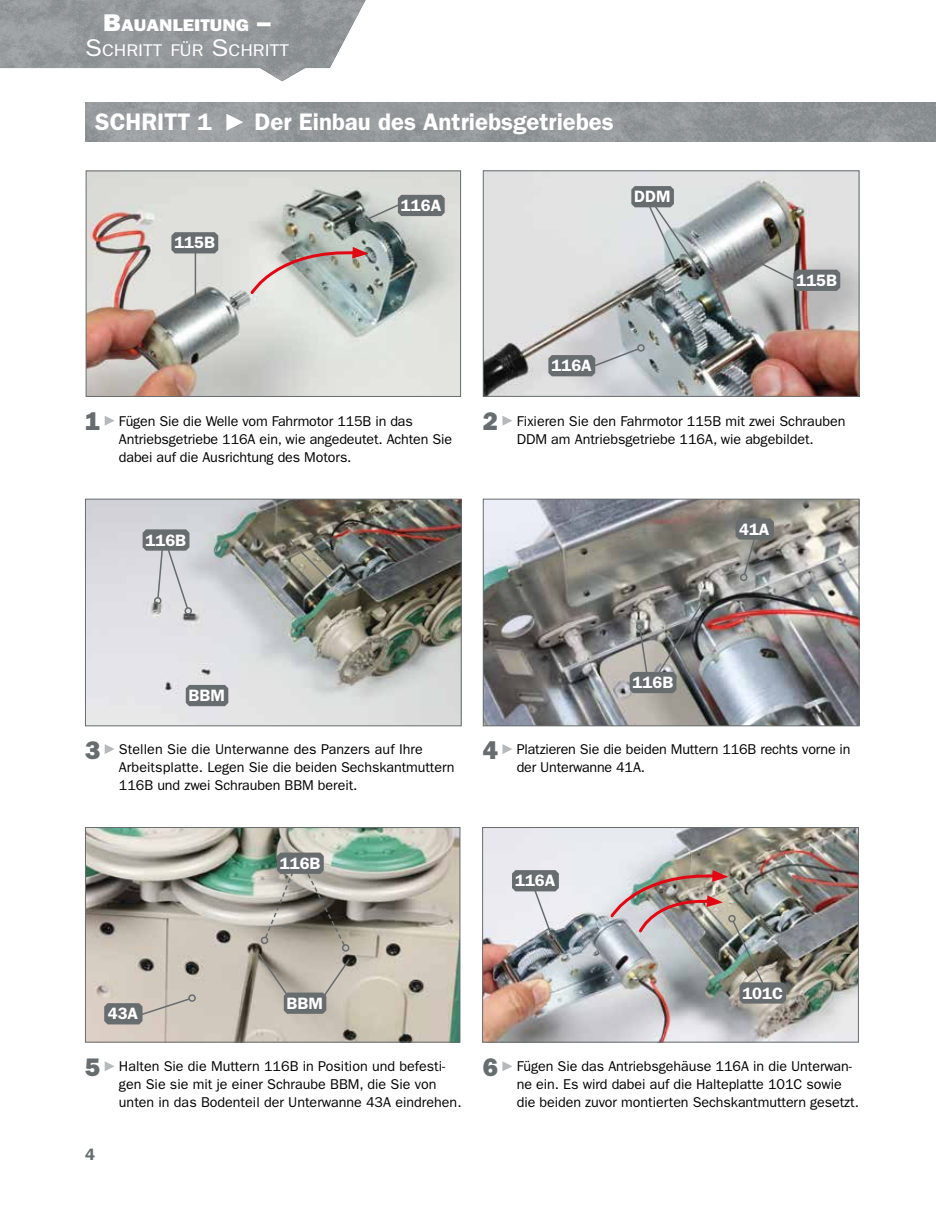
<style>
.page{position:relative;width:936px;height:1212px;background:#fff}
.page>*{position:absolute;margin:0;border:0;box-sizing:border-box;transform-origin:0 0}
.t1{font:600 24px "ITC Franklin Gothic Std";color:#fff}
.t2{font:16.95px "ITC Franklin Gothic Std";color:#fff;scale:1.12 1}
.t3{font:16.95px "ITC Franklin Gothic Std Hvy";color:#fff;scale:1.12 1}
.t4{font:600 16.5px "ITC Franklin Gothic Std";color:#fff}
.t5{font:600 16.5px "ITC Franklin Gothic Std";color:#676c6e}
.t6{font:14.25px/18px "ITC Franklin Gothic Std";letter-spacing:-.005em;color:#000}
.s1{font-size:24.3px}
.s2{font-family:"ITC Franklin Gothic Std Hvy";font-size:25.5px;color:#676c6e}
</style>
<div class="page">
<img style="left:0;top:0;width:366px;height:81px">
<img style="left:85px;top:103px;width:850px;height:39px">
<svg style="left:226px;top:114px;width:17px;height:17px"></svg>
<img style="left:87px;top:829px;width:371px;height:211px">
<div style="left:85px;top:827px;width:375px;height:215px;border:1px solid #676c6e"></div>
<img style="left:484px;top:829px;width:372px;height:211px">
<div style="left:482px;top:827px;width:376px;height:215px;border:1px solid #676c6e"></div>
<svg style="left:105px;top:1061px;width:10px;height:10px"></svg>
<svg style="left:502px;top:1061px;width:10px;height:10px"></svg>
<img style="left:88px;top:173px;width:371px;height:222px">
<div style="left:86px;top:171px;width:375px;height:226px;border:1px solid #676c6e"></div>
<img style="left:485px;top:172px;width:372px;height:223px">
<div style="left:483px;top:170px;width:376px;height:227px;border:1px solid #676c6e"></div>
<svg style="left:105px;top:416px;width:10px;height:10px"></svg>
<svg style="left:502px;top:416px;width:10px;height:10px"></svg>
<img style="left:87px;top:501px;width:372px;height:223px">
<div style="left:85px;top:499px;width:376px;height:227px;border:1px solid #676c6e"></div>
<img style="left:485px;top:501px;width:372px;height:223px">
<div style="left:483px;top:499px;width:376px;height:227px;border:1px solid #676c6e"></div>
<svg style="left:105px;top:744px;width:10px;height:10px"></svg>
<svg style="left:502px;top:744px;width:10px;height:10px"></svg>
<svg style="left:354px;top:195px;width:90px;height:33px;background:#989d9b"></svg>
<hr style="left:195px;top:245px;width:1px;height:57px;background:#676c6e">
<div style="left:192px;top:301px;width:7px;height:8px;border:2px solid #676c6e;border-radius:50%"></div>
<svg style="left:171px;top:232px;width:47px;height:21px"></svg>
<svg style="left:548px;top:343px;width:97px;height:33px;background:#a9adb0"></svg>
<svg style="left:741px;top:251px;width:99px;height:40px;background:#a3a2a2"></svg>
<svg style="left:288px;top:538px;width:49px;height:50px;background:#807f71"></svg>
<svg style="left:629px;top:594px;width:81px;height:99px;background:#838483"></svg>
<svg style="left:249px;top:247px;width:119px;height:49px;background:#beb7b2"></svg>
<svg style="left:631px;top:186px;width:71px;height:88px;background:#b5babb"></svg>
<svg style="left:186px;top:685px;width:42px;height:21px"></svg>
<svg style="left:143px;top:529px;width:50px;height:86px;background:#babbbf"></svg>
<svg style="left:257px;top:852px;width:94px;height:162px;background:#9e9c93"></svg>
<svg style="left:512px;top:870px;width:46px;height:71px;background:#b9babf"></svg>
<img style="left:609px;top:870px;width:177px;height:133px">
<div style="left:739px;top:573px;width:8px;height:8px;border:2px solid #676c6e;border-radius:3px"></div>
<svg style="left:714px;top:518px;width:59px;height:58px;background:#82827e"></svg>
<svg style="left:104px;top:994px;width:92px;height:30px;background:#b0aba5"></svg>
<p class="t3" style="left:103px;top:15px;width:151px"><span class="s1">B</span>AUANLEITUNG <span class="s1">–</span></p>
<p class="t2" style="left:85px;top:41px;width:183px"><span class="s1">S</span>CHRITT FÜR <span class="s1">S</span>CHRITT</p>
<h1 class="t1" style="left:95px;top:108px;width:118px">SCHRITT 1</h1>
<h1 class="t1" style="left:254px;top:108px;width:361px">Der Einbau des Antriebsgetriebes</h1>
<p class="t4" style="left:174px;top:233px;width:42px">115B</p>
<p class="t4" style="left:401px;top:196px;width:42px">116A</p>
<p class="t4" style="left:634px;top:187px;width:38px">DDM</p>
<p class="t4" style="left:551px;top:356px;width:42px">116A</p>
<p class="t4" style="left:796px;top:270px;width:42px">115B</p>
<p class="t6" style="left:119px;top:412px;width:335px;text-indent:-34px"><span class="s2">1</span> Fügen Sie die Welle vom Fahrmotor 115B in das<br>Antriebsgetriebe 116A ein, wie angedeutet. Achten Sie dabei auf die Ausrichtung des Motors.</p>
<p class="t6" style="left:483px;top:412px;width:364px;text-align:center"><span class="s2">2</span> Fixieren Sie den Fahrmotor 115B mit zwei Schrauben<br>DDM am Antriebsgetriebe 116A, wie abgebildet.</p>
<p class="t4" style="left:146px;top:530px;width:42px">116B</p>
<p class="t4" style="left:189px;top:686px;width:38px">BBM</p>
<p class="t4" style="left:632px;top:673px;width:42px">116B</p>
<p class="t4" style="left:739px;top:519px;width:32px">41A</p>
<p class="t6" style="left:119px;top:740px;width:337px;text-indent:-34px"><span class="s2">3</span> Stellen Sie die Unterwanne des Panzers auf Ihre<br>Arbeitsplatte. Legen Sie die beiden Sechskantmuttern<br>116B und zwei Schrauben BBM bereit.</p>
<p class="t6" style="left:516px;top:740px;width:335px;text-indent:-34px"><span class="s2">4</span> Platzieren Sie die beiden Muttern 116B rechts vorne in der Unterwanne 41A.</p>
<p class="t4" style="left:108px;top:1004px;width:32px">43A</p>
<p class="t4" style="left:280px;top:853px;width:42px">116B</p>
<p class="t4" style="left:286px;top:993px;width:38px">BBM</p>
<p class="t4" style="left:515px;top:871px;width:42px">116A</p>
<p class="t4" style="left:742px;top:983px;width:42px">101C</p>
<p class="t6" style="left:119px;top:1057px;width:344px;text-indent:-34px"><span class="s2">5</span> Halten Sie die Muttern 116B in Position und befesti&shy;gen Sie sie mit je einer Schraube BBM, die Sie von unten in das Bodenteil der Unterwanne 43A eindrehen.</p>
<p class="t6" style="left:516px;top:1057px;width:344px;text-indent:-34px"><span class="s2">6</span> Fügen Sie das Antriebsgehäuse 116A in die Unterwan&shy;ne ein. Es wird dabei auf die Halteplatte 101C sowie die beiden zuvor montierten Sechskantmuttern gesetzt.</p>
<p class="t5" style="left:85px;top:1144px;width:11px">4</p>
</div>
